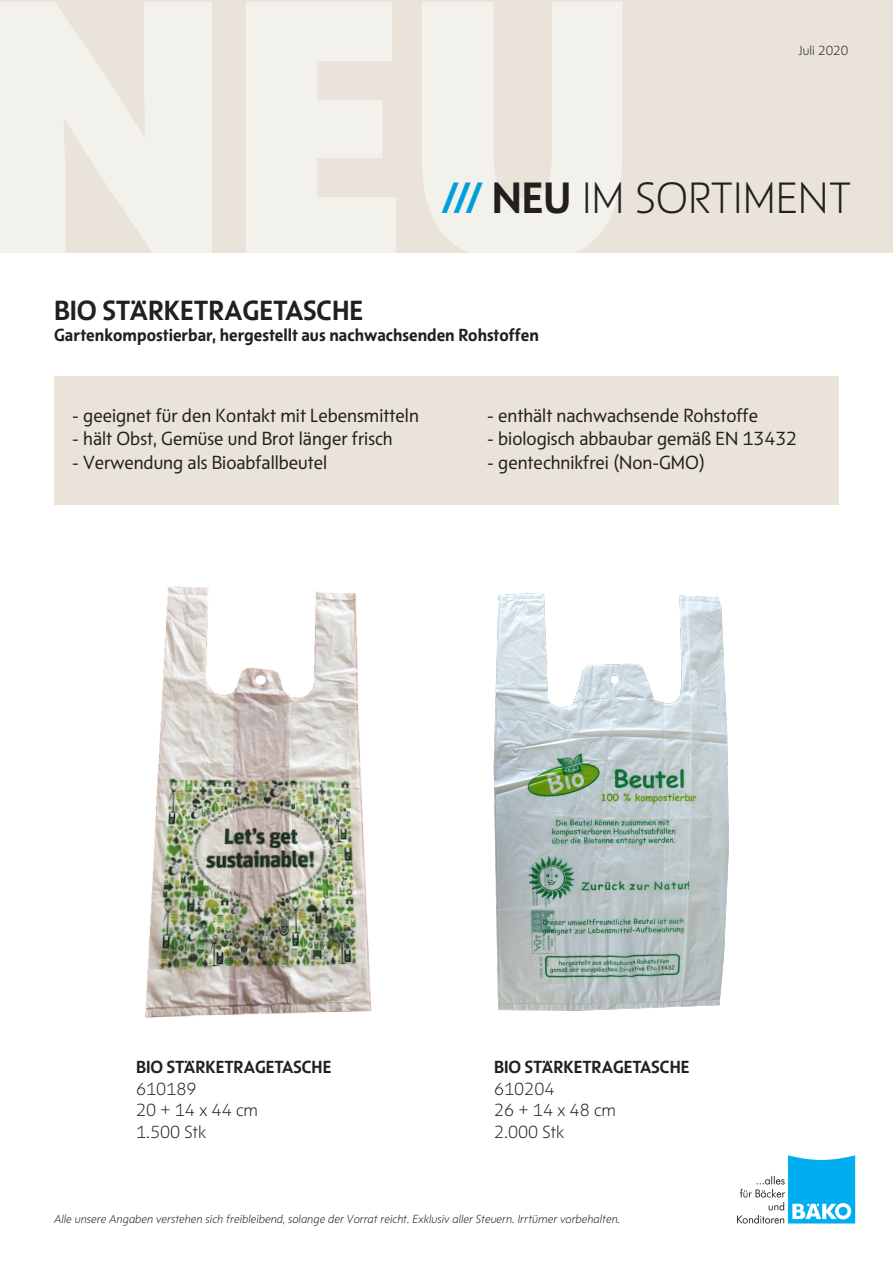
<style>
.page{position:relative;width:893px;height:1263px;background:#fff}
.page>*{position:absolute;margin:0;border:0;box-sizing:border-box;transform-origin:0 0}
.Headline_1_BÄKO{font:300 45px "BAEK Otype";color:#231f20}
.Fließtext{font:700 28.5px "BAEK Otype";color:#231f20}
.t1{font:19.5px "BAEK Otype";color:#231f20}
.Fließtext-2{font:700 18px "BAEK Otype";color:#231f20}
.Fließtext-3{font:300 18px "BAEK Otype";color:#231f20}
.Fließtext-4{font:300 13.5px "BAEK Otype";color:#231f20}
.Legende{font:12px "BAEK Otype Light Kursiv";color:#231f20}
.s1{font-weight:700;color:#009fda}
.s2{font-weight:700}
</style>
<div class="page">
<div style="left:0;top:0;width:892px;height:254px;background:#e9e3da"></div>
<img style="left:737px;top:1155px;width:119px;height:69px">
<img style="left:145px;top:586px;width:227px;height:432px">
<div style="left:0;top:253px;width:893px;height:46px;background:#fff"></div>
<img style="left:493px;top:593px;width:236px;height:418px">
<div style="left:54px;top:376px;width:785px;height:129px;background:#e9e3da"></div>
<p class="Fließtext-4" style="left:799px;top:41px;width:51px">Juli 2020</p>
<p class="Headline_1_BÄKO" style="left:442px;top:169px;width:411px"><span class="s1">///</span> <span class="s2">NEU</span> IM SORTIMENT</p>
<p class="Fließtext" style="left:54px;top:291px;width:311px">BIO STÄRKETRAGETASCHE</p>
<p class="Fließtext-2" style="left:54px;top:323px;width:486px">Gartenkompostierbar, hergestellt aus nachwachsenden Rohstoffen</p>
<p class="t1" style="left:72px;top:402px;width:348px">- geeignet für den Kontakt mit Lebensmitteln</p>
<p class="t1" style="left:72px;top:426px;width:322px">- hält Obst, Gemüse und Brot länger frisch</p>
<p class="t1" style="left:72px;top:449px;width:256px">- Verwendung als Bioabfallbeutel</p>
<p class="t1" style="left:487px;top:402px;width:272px">- enthält nachwachsende Rohstoffe</p>
<p class="t1" style="left:487px;top:426px;width:311px">- biologisch abbaubar gemäß EN 13432</p>
<p class="t1" style="left:487px;top:449px;width:219px">- gentechnikfrei (Non-GMO)</p>
<p class="Fließtext-2" style="left:136px;top:1055px;width:197px">BIO STÄRKETRAGETASCHE</p>
<p class="Fließtext-3" style="left:136px;top:1077px;width:62px">610189</p>
<p class="Fließtext-3" style="left:136px;top:1098px;width:123px">20 + 14 x 44 cm</p>
<p class="Fließtext-3" style="left:136px;top:1120px;width:72px">1.500 Stk</p>
<p class="Fließtext-2" style="left:494px;top:1055px;width:197px">BIO STÄRKETRAGETASCHE</p>
<p class="Fließtext-3" style="left:494px;top:1077px;width:62px">610204</p>
<p class="Fließtext-3" style="left:494px;top:1098px;width:123px">26 + 14 x 48 cm</p>
<p class="Fließtext-3" style="left:494px;top:1120px;width:72px">2.000 Stk</p>
<p class="Legende" style="left:54px;top:1211px;width:568px">Alle unsere Angaben verstehen sich freibleibend, solange der Vorrat reicht. Exklusiv aller Steuern. Irrtümer vorbehalten.</p>
</div>
